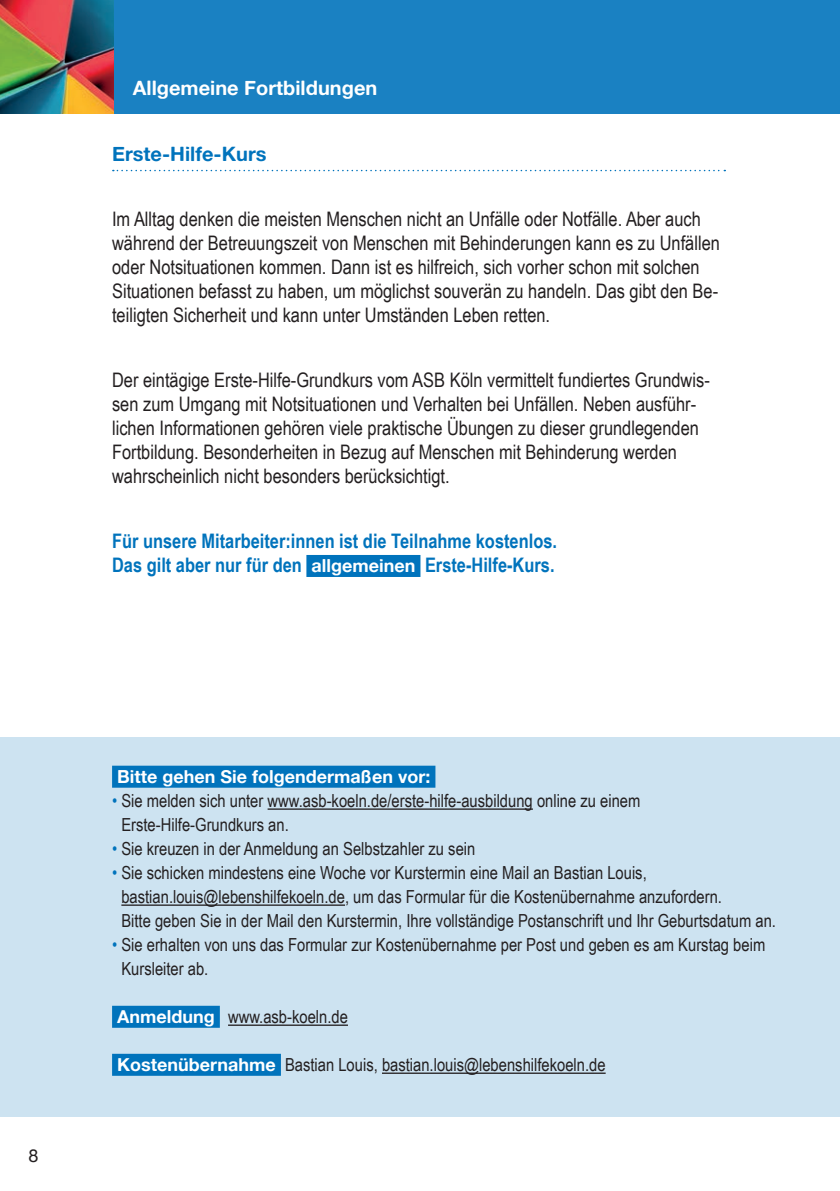
<style>
.page{position:relative;width:840px;height:1191px;background:#fff}
.page>*{position:absolute;margin:0;border:0;box-sizing:border-box;transform-origin:0 0}
.t1{font:20px/24px "Arial Narrow";color:#231f20}
.t2{font:700 20px/24px "Arial Narrow";color:#0073bc}
.t3{font:20px "Alte Haas Grotesk Bold";color:#fff}
.t4{font:20px "Alte Haas Grotesk Bold";color:#0073bc}
.t5{font:18px/24px "Arial Narrow";color:#231f20}
.t6{font:18px "Alte Haas Grotesk Bold";color:#fff}
.t7{font:18px "Alte Haas Grotesk";color:#231f20}
.s1{font-family:"Alte Haas Grotesk Bold";font-weight:400;font-size:18px;color:#fff}
.s2{color:#0073bc}
.s3{font-family:"Alte Haas Grotesk Bold";color:#fff}
</style>
<div class="page">
<div style="left:0;top:737px;width:839px;height:380px;background:#cde3f1"></div>
<div style="left:0;top:0;width:839px;height:113px;background:#1a81c2"></div>
<svg style="left:113px;top:170px;width:612px;height:1px"></svg>
<div style="left:306px;top:555px;width:114px;height:22px;background:#0073bc"></div>
<div style="left:112px;top:765px;width:323px;height:22px;background:#0073bc"></div>
<hr style="left:267px;top:808px;width:265px;height:1px;background:#231f20">
<hr style="left:121px;top:904px;width:224px;height:1px;background:#231f20">
<div style="left:112px;top:1005px;width:108px;height:22px;background:#0073bc"></div>
<hr style="left:228px;top:1024px;width:120px;height:1px;background:#231f20">
<div style="left:112px;top:1053px;width:169px;height:22px;background:#0073bc"></div>
<hr style="left:382px;top:1072px;width:223px;height:1px;background:#231f20">
<img style="left:0;top:0;width:113px;height:113px">
<p class="t3" style="left:133px;top:76px;width:246px">Allgemeine Fortbildungen</p>
<p class="t4" style="left:112px;top:142px;width:156px">Erste-Hilfe-Kurs</p>
<p class="t1" style="left:112px;top:206px;width:609px">Im Alltag denken die meisten Menschen nicht an Unfälle oder Notfälle. Aber auch während der Betreuungszeit von Menschen mit Behinderungen kann es zu Unfällen oder Notsituationen kommen. Dann ist es hilfreich, sich vorher schon mit solchen Situationen befasst zu haben, um möglichst souverän zu handeln. Das gibt den Be&shy;teiligten Sicherheit und kann unter Umständen Leben retten.</p>
<p class="t1" style="left:112px;top:367px;width:599px">Der eintägige Erste-Hilfe-Grundkurs vom ASB Köln vermittelt fundiertes Grundwis&shy;sen zum Umgang mit Notsituationen und Verhalten bei Unfällen. Neben ausführ&shy;lichen Informationen gehören viele praktische Übungen zu dieser grundlegenden Fortbildung. Besonderheiten in Bezug auf Menschen mit Behinderung werden wahrscheinlich nicht besonders berücksichtigt.</p>
<p class="t2" style="left:112px;top:528px;width:446px">Für unsere Mitarbeiter:innen ist die Teilnahme kostenlos.<br>Das gilt aber nur für den <span class="s1">allgemeinen</span> Erste-Hilfe-Kurs.</p>
<p class="t7" style="left:28px;top:1144px;width:12px">8</p>
<p class="t6" style="left:117px;top:765px;width:314px">Bitte gehen Sie folgendermaßen vor:</p>
<p class="t5" style="left:121px;top:788px;width:520px;text-indent:-9px"><span class="s2">•</span> Sie melden sich unter www.asb-koeln.de/erste-hilfe-ausbildung online zu einem<br>Erste-Hilfe-Grundkurs an.</p>
<p class="t5" style="left:112px;top:836px;width:364px"><span class="s2">•</span> Sie kreuzen in der Anmeldung an Selbstzahler zu sein</p>
<p class="t5" style="left:121px;top:860px;width:655px;text-indent:-9px"><span class="s2">•</span> Sie schicken mindestens eine Woche vor Kurstermin eine Mail an Bastian Louis, bastian.louis@lebenshilfekoeln.de, um das Formular für die Kostenübernahme anzufordern.<br>Bitte geben Sie in der Mail den Kurstermin, Ihre vollständige Postanschrift und Ihr Geburtsdatum an.</p>
<p class="t5" style="left:121px;top:932px;width:645px;text-indent:-9px"><span class="s2">•</span> Sie erhalten von uns das Formular zur Kostenübernahme per Post und geben es am Kurstag beim<br>Kursleiter ab.</p>
<p class="t5" style="left:117px;top:1004px;width:232px"><span class="s3">Anmeldung</span> www.asb-koeln.de</p>
<p class="t5" style="left:117px;top:1052px;width:489px"><span class="s3">Kostenübernahme</span> Bastian Louis, bastian.louis@lebenshilfekoeln.de</p>
</div>
